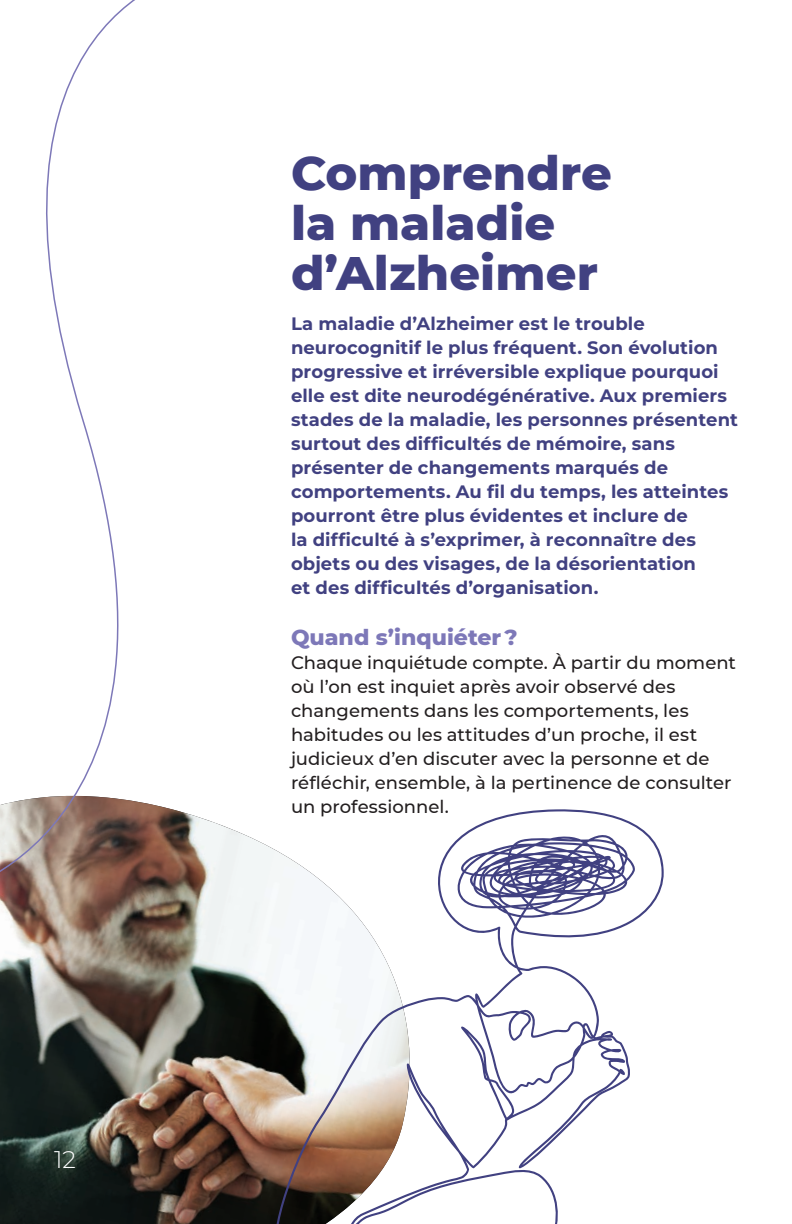
<style>
.page{position:relative;width:792px;height:1224px;background:#fff}
.page>*{position:absolute;margin:0;border:0;box-sizing:border-box;transform-origin:0 0}
.AFDT_H1{font:800 48px/50px "Montserrat";color:#414181}
.t1{font:300 24px "Montserrat";color:#fff}
.t2{font:800 22px "Montserrat";color:#7d78b8}
.TEXTE_COURANT{font:700 18px/24px "Montserrat";letter-spacing:.005em;color:#414181}
.TEXTE_COURANT-2{font:500 18px/24px "Montserrat";color:#231f20}
</style>
<div class="page">
<img style="left:0;top:897px;width:133px;height:327px">
<svg style="left:133px;top:809px;width:531px;height:415px"></svg>
<svg style="left:0;top:0;width:212px;height:897px"></svg>
<h2 class="t1" style="left:54px;top:1143px;width:23px">12</h2>
<p class="AFDT_H1" style="left:291px;top:146px;width:322px">Comprendre la maladie d’Alzheimer</p>
<p class="TEXTE_COURANT" style="left:291px;top:311px;width:449px">La maladie d’Alzheimer est le trouble neurocognitif le plus fréquent. Son évolution progressive et irréversible explique pourquoi elle est dite neurodégénérative. Aux premiers stades de la maladie, les personnes présentent surtout des difficultés de mémoire, sans présenter de changements marqués de comportements. Au fil du temps, les atteintes pourront être plus évidentes et inclure de<br>la difficulté à s’exprimer, à reconnaître des objets ou des visages, de la désorientation<br>et des difficultés d’organisation.</p>
<h2 class="t2" style="left:291px;top:622px;width:228px">Quand s’inquiéter ?</h2>
<p class="TEXTE_COURANT-2" style="left:291px;top:650px;width:447px">Chaque inquiétude compte. À partir du moment où l’on est inquiet après avoir observé des changements dans les comportements, les habitudes ou les attitudes d’un proche, il est judicieux d’en discuter avec la personne et de réfléchir, ensemble, à la pertinence de consulter un professionnel.</p>
</div>
